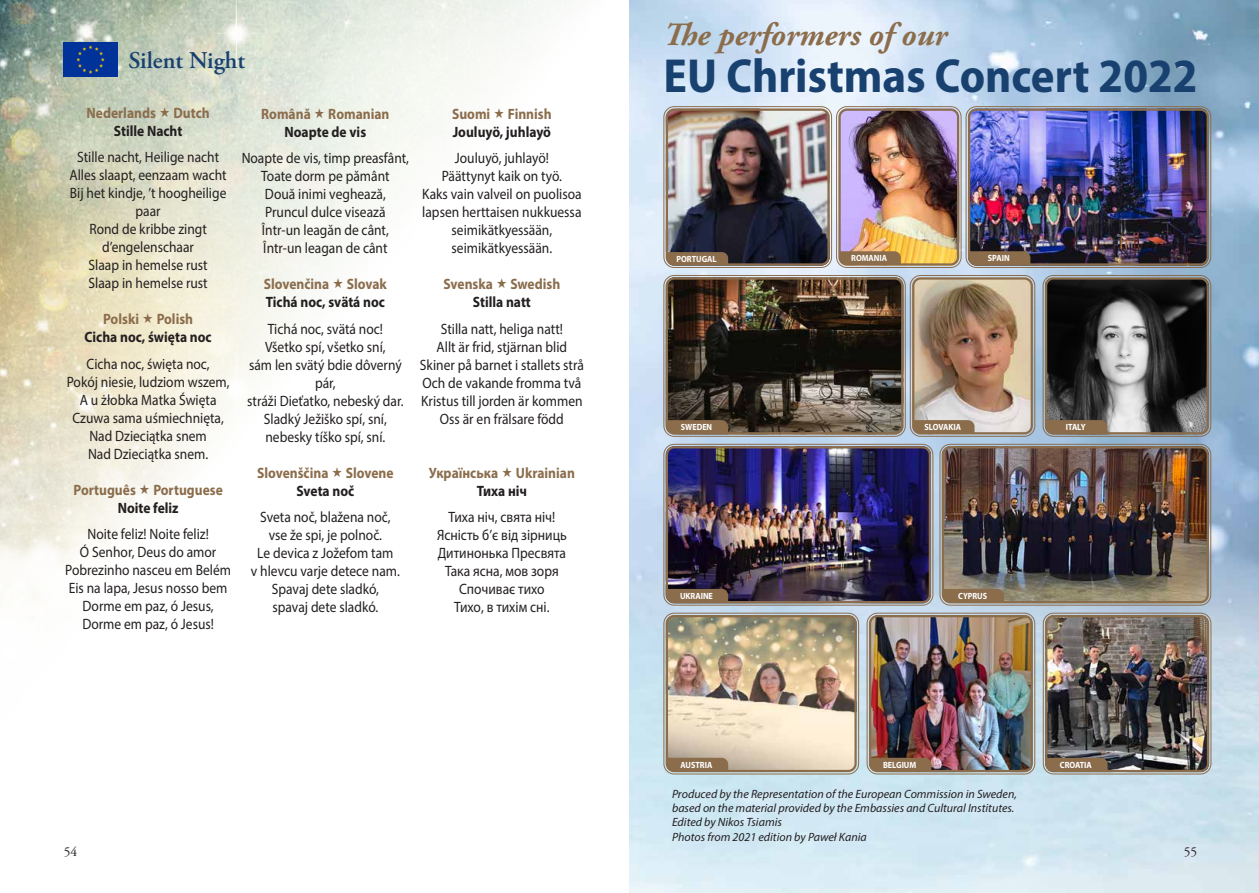
<style>
.page{position:relative;width:1259px;height:893px;background:#fff}
.page>*{position:absolute;margin:0;border:0;box-sizing:border-box;transform-origin:0 0}
.t1{font:48px "Myriad Variable Concept";color:#19416f}
.t2{font:italic 700 32.4px "Adobe Garamond Pro";color:#8b6d4c}
.t3{font:600 24px "Adobe Garamond Pro";color:#19416f}
.t4{font:15px/18px "Myriad Pro";color:#231f20;text-align:center;scale:.9 1}
.t5{font:700 15px "Myriad Pro";color:#8b6d4c;scale:.9 1}
.t6{font:700 15px "Myriad Pro";color:#231f20;scale:.9 1}
.t7{font:13.5px "Adobe Garamond Pro";color:#231f20}
.t8{font:italic 12px/14.4px "Myriad Pro";color:#231f20}
.t9{font:700 9px "Myriad Pro";color:#fff;scale:.9 1}
</style>
<div class="page">
<img style="left:0;top:0;width:566px;height:597px">
<img style="left:629px;top:0;width:630px;height:893px">
<img style="left:666px;top:615px;width:190px;height:157px">
<div style="left:663px;top:613px;width:196px;height:161px;border:1px solid #8b6d4c;border-radius:10px"></div>
<div style="left:666px;top:615px;width:190px;height:157px;border:2px solid #8b6d4c;border-radius:7px"></div>
<svg style="left:666px;top:758px;width:62px;height:13px"></svg>
<img style="left:942px;top:446px;width:267px;height:157px">
<div style="left:939px;top:444px;width:272px;height:161px;border:1px solid #8b6d4c;border-radius:10px"></div>
<div style="left:942px;top:446px;width:267px;height:157px;border:2px solid #8b6d4c;border-radius:7px"></div>
<svg style="left:942px;top:589px;width:62px;height:13px"></svg>
<img style="left:968px;top:109px;width:238px;height:157px">
<div style="left:965px;top:106px;width:246px;height:162px;border:1px solid #8b6d4c;border-radius:10px"></div>
<div style="left:968px;top:109px;width:241px;height:157px;border:2px solid #8b6d4c;border-radius:7px"></div>
<svg style="left:968px;top:251px;width:62px;height:13px"></svg>
<img style="left:666px;top:446px;width:265px;height:157px">
<div style="left:663px;top:444px;width:270px;height:161px;border:1px solid #8b6d4c;border-radius:10px"></div>
<div style="left:666px;top:446px;width:265px;height:157px;border:2px solid #8b6d4c;border-radius:7px"></div>
<svg style="left:666px;top:589px;width:62px;height:13px"></svg>
<img style="left:666px;top:277px;width:237px;height:157px">
<div style="left:663px;top:275px;width:242px;height:162px;border:1px solid #8b6d4c;border-radius:10px"></div>
<div style="left:666px;top:277px;width:237px;height:157px;border:2px solid #8b6d4c;border-radius:7px"></div>
<svg style="left:666px;top:420px;width:62px;height:13px"></svg>
<img style="left:869px;top:615px;width:163px;height:157px">
<div style="left:866px;top:613px;width:169px;height:161px;border:1px solid #8b6d4c;border-radius:10px"></div>
<div style="left:869px;top:615px;width:164px;height:157px;border:2px solid #8b6d4c;border-radius:7px"></div>
<svg style="left:869px;top:758px;width:62px;height:13px"></svg>
<img style="left:666px;top:109px;width:163px;height:157px">
<div style="left:663px;top:106px;width:169px;height:162px;border:1px solid #8b6d4c;border-radius:10px"></div>
<div style="left:666px;top:109px;width:163px;height:157px;border:2px solid #8b6d4c;border-radius:7px"></div>
<svg style="left:666px;top:252px;width:62px;height:13px"></svg>
<img style="left:1045px;top:615px;width:164px;height:157px">
<div style="left:1043px;top:613px;width:168px;height:161px;border:1px solid #8b6d4c;border-radius:10px"></div>
<div style="left:1045px;top:615px;width:164px;height:157px;border:2px solid #8b6d4c;border-radius:7px"></div>
<svg style="left:1046px;top:758px;width:61px;height:13px"></svg>
<img style="left:838px;top:109px;width:121px;height:157px">
<div style="left:836px;top:106px;width:125px;height:162px;border:1px solid #8b6d4c;border-radius:10px"></div>
<div style="left:838px;top:109px;width:121px;height:157px;border:2px solid #8b6d4c;border-radius:7px"></div>
<svg style="left:839px;top:251px;width:62px;height:13px"></svg>
<img style="left:912px;top:277px;width:121px;height:157px">
<div style="left:910px;top:275px;width:125px;height:162px;border:1px solid #8b6d4c;border-radius:10px"></div>
<div style="left:912px;top:277px;width:121px;height:157px;border:2px solid #8b6d4c;border-radius:7px"></div>
<svg style="left:913px;top:420px;width:61px;height:13px"></svg>
<img style="left:1045px;top:279px;width:164px;height:155px">
<div style="left:1042px;top:275px;width:169px;height:162px;border:1px solid #8b6d4c;border-radius:10px"></div>
<div style="left:1045px;top:277px;width:164px;height:157px;border:2px solid #8b6d4c;border-radius:7px"></div>
<svg style="left:1045px;top:420px;width:62px;height:13px"></svg>
<img style="left:64px;top:43px;width:54px;height:34px">
<svg style="left:160px;top:107px;width:9px;height:9px"></svg>
<svg style="left:143px;top:313px;width:10px;height:10px"></svg>
<svg style="left:140px;top:484px;width:9px;height:9px"></svg>
<svg style="left:315px;top:108px;width:9px;height:10px"></svg>
<svg style="left:333px;top:278px;width:10px;height:10px"></svg>
<svg style="left:332px;top:467px;width:10px;height:10px"></svg>
<svg style="left:494px;top:108px;width:10px;height:10px"></svg>
<svg style="left:497px;top:278px;width:9px;height:10px"></svg>
<svg style="left:502px;top:467px;width:10px;height:10px"></svg>
<h3 class="t3" style="left:128px;top:47px;width:118px">Silent Night</h3>
<p class="t5" style="left:87px;top:103px;width:138px">Nederlands Dutch</p>
<p class="t6" style="left:114px;top:121px;width:78px">Stille Nacht</p>
<p class="t4" style="left:70px;top:148px;width:176px">Stille nacht, Heilige nacht<br>Alles slaapt, eenzaam wacht<br>Bij het kindje, ’t hoogheilige paar<br>Rond de kribbe zingt d’engelenschaar<br>Slaap in hemelse rust<br>Slaap in hemelse rust</p>
<p class="t5" style="left:103px;top:309px;width:102px">Polski Polish</p>
<p class="t6" style="left:85px;top:327px;width:143px">Cicha noc, święta noc</p>
<p class="t4" style="left:67px;top:354px;width:182px">Cicha noc, święta noc,<br>Pokój niesie, ludziom wszem,<br>A u żłobka Matka Święta<br>Czuwa sama uśmiechnięta,<br>Nad Dzieciątka snem<br>Nad Dzieciątka snem.</p>
<p class="t5" style="left:74px;top:480px;width:167px">Português Portuguese</p>
<p class="t6" style="left:118px;top:498px;width:69px">Noite feliz</p>
<p class="t4" style="left:65px;top:525px;width:186px">Noite feliz! Noite feliz!<br>Ó Senhor, Deus do amor<br>Pobrezinho nasceu em Belém<br>Eis na lapa, Jesus nosso bem<br>Dorme em paz, ó Jesus,<br>Dorme em paz, ó Jesus!</p>
<p class="t5" style="left:261px;top:104px;width:144px">Română Romanian</p>
<p class="t6" style="left:284px;top:122px;width:92px">Noapte de vis</p>
<p class="t4" style="left:242px;top:149px;width:187px">Noapte de vis, timp preasfânt,<br>Toate dorm pe pământ<br>Două inimi veghează,<br>Pruncul dulce visează<br>Într-un leagăn de cânt,<br>Într-un leagan de cânt</p>
<p class="t5" style="left:264px;top:274px;width:138px">Slovenčina Slovak</p>
<p class="t6" style="left:266px;top:292px;width:134px">Tichá noc, svätá noc</p>
<p class="t4" style="left:247px;top:319px;width:175px">Tichá noc, svätá noc!<br>Všetko spí, všetko sní,<br>sám len svätý bdie dôverný pár,<br>stráži Dieťatko, nebeský dar.<br>Sladký Ježiško spí, sní, nebesky tíško spí, sní.</p>
<p class="t5" style="left:257px;top:463px;width:153px">Slovenščina Slovene</p>
<p class="t6" style="left:296px;top:481px;width:66px">Sveta noč</p>
<p class="t4" style="left:251px;top:508px;width:167px">Sveta noč, blažena noč, vse že spi, je polnoč.<br>Le devica z Jožefom tam<br>v hlevcu varje detece nam.<br>Spavaj dete sladkó,<br>spavaj dete sladkó.</p>
<p class="t5" style="left:452px;top:104px;width:112px">Suomi Finnish</p>
<p class="t6" style="left:453px;top:122px;width:111px">Jouluyö, juhlayö</p>
<p class="t4" style="left:422px;top:149px;width:179px">Jouluyö, juhlayö!<br>Päättynyt kaik on työ.<br>Kaks vain valveil on puolisoa lapsen herttaisen nukkuessa seimikätkyessään, seimikätkyessään.</p>
<p class="t5" style="left:443px;top:274px;width:131px">Svenska Swedish</p>
<p class="t6" style="left:473px;top:292px;width:66px">Stilla natt</p>
<p class="t4" style="left:420px;top:319px;width:184px">Stilla natt, heliga natt!<br>Allt är frid, stjärnan blid<br>Skiner på barnet i stallets strå<br>Och de vakande fromma två<br>Kristus till jorden är kommen<br>Oss är en frälsare född</p>
<p class="t5" style="left:429px;top:463px;width:164px">Українська Ukrainian</p>
<p class="t6" style="left:477px;top:481px;width:57px">Тиха ніч</p>
<p class="t4" style="left:437px;top:508px;width:146px">Тиха ніч, свята ніч!<br>Ясність б’є від зірниць<br>Дитинонька Пресвята<br>Така ясна, мов зоря<br>Спочиває тихо<br>Тихо, в тихім сні.</p>
<h2 class="t2" style="left:663px;top:16px;width:285px">The performers of our</h2>
<h1 class="t1" style="left:663px;top:47px;width:536px">EU Christmas Concert 2022</h1>
<p class="t9" style="left:676px;top:253px;width:46px">PORTUGAL</p>
<p class="t9" style="left:851px;top:252px;width:41px">ROMANIA</p>
<p class="t9" style="left:987px;top:252px;width:26px">SPAIN</p>
<p class="t9" style="left:681px;top:421px;width:36px">SWEDEN</p>
<p class="t9" style="left:924px;top:421px;width:42px">SLOVAKIA</p>
<p class="t9" style="left:1065px;top:421px;width:23px">ITALY</p>
<p class="t9" style="left:680px;top:590px;width:38px">UKRAINE</p>
<p class="t9" style="left:958px;top:590px;width:34px">CYPRUS</p>
<p class="t9" style="left:680px;top:759px;width:37px">AUSTRIA</p>
<p class="t9" style="left:883px;top:759px;width:38px">BELGIUM</p>
<p class="t9" style="left:1060px;top:759px;width:37px">CROATIA</p>
<p class="t8" style="left:672px;top:786px;width:346px">Produced by the Representation of the European Commission in Sweden, based on the material provided by the Embassies and Cultural Institutes.<br>Edited by Nikos Tsiamis<br>Photos from 2021 edition by Paweł Kania</p>
<p class="t7" style="left:64px;top:844px;width:15px">54</p>
<p class="t7" style="left:1183px;top:844px;width:15px">55</p>
</div>
